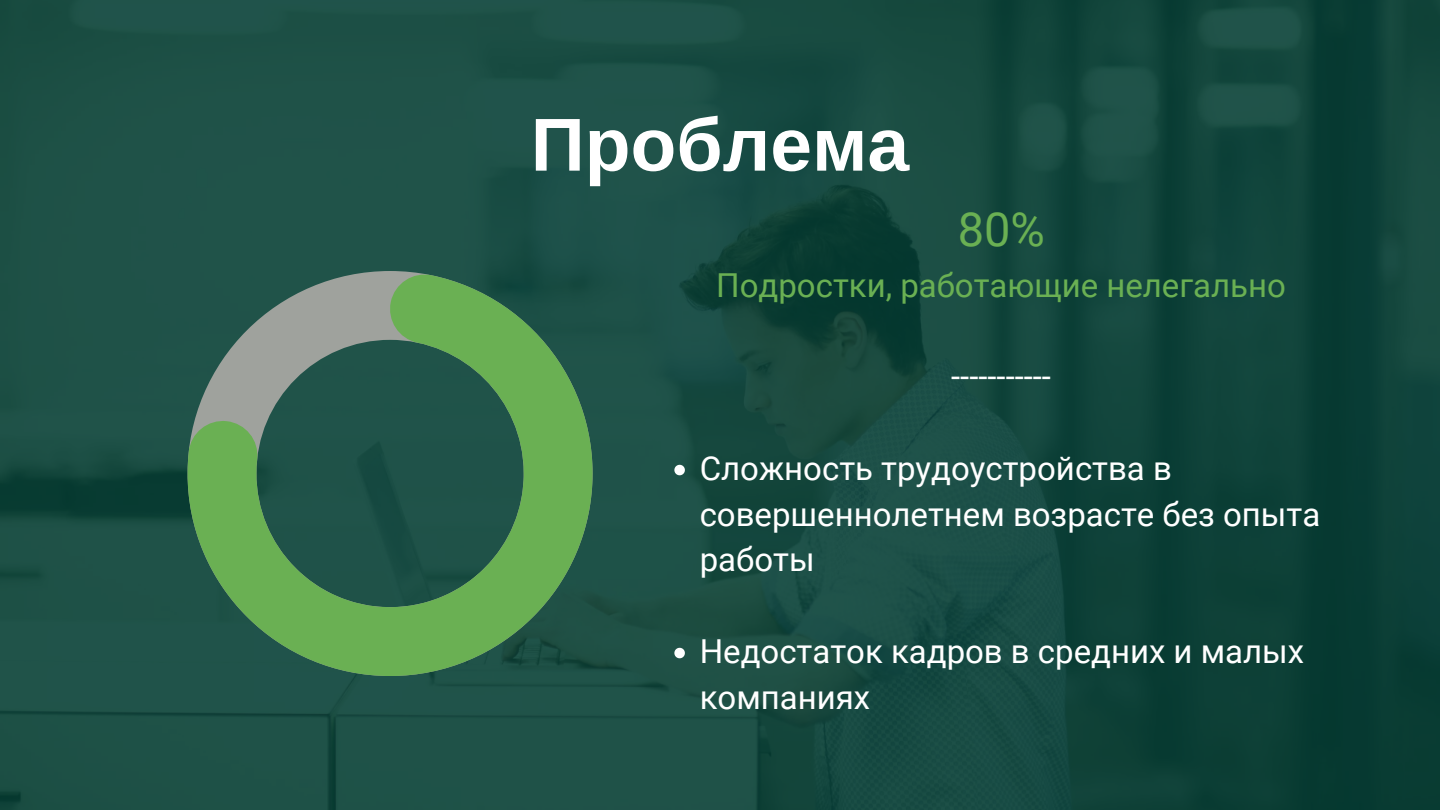
<style>
.page{position:relative;width:1440px;height:810px;background:#fff}
.page>*{position:absolute;margin:0;border:0;box-sizing:border-box;transform-origin:0 0}
.t1{font:700 75px "Arimo";color:#fff}
.t2{font:47px "Roboto";color:#6ab053}
.t3{font:33px/45.8px "Roboto";color:#fff}
.t4{font:33px "Roboto";color:#6ab053}
</style>
<div class="page">
<img style="left:0;top:0;width:1440px;height:810px">
<svg style="left:188px;top:271px;width:405px;height:405px;background:#457a53"></svg>
<svg style="left:674px;top:465px;width:11px;height:10px"></svg>
<svg style="left:674px;top:648px;width:11px;height:10px"></svg>
<p class="t1" style="left:531px;top:103px;width:380px">Проблема</p>
<p class="t2" style="left:958px;top:202px;width:89px">80%</p>
<p class="t4" style="left:716px;top:266px;width:571px">Подростки, работающие нелегально</p>
<p class="t3" style="left:951px;top:354px;width:101px">-----------</p>
<p class="t3" style="left:700px;top:446px;width:622px">Сложность трудоустройства в совершеннолетнем возрасте без опыта работы</p>
<p class="t3" style="left:700px;top:629px;width:606px">Недостаток кадров в средних и малых компаниях</p>
</div>
